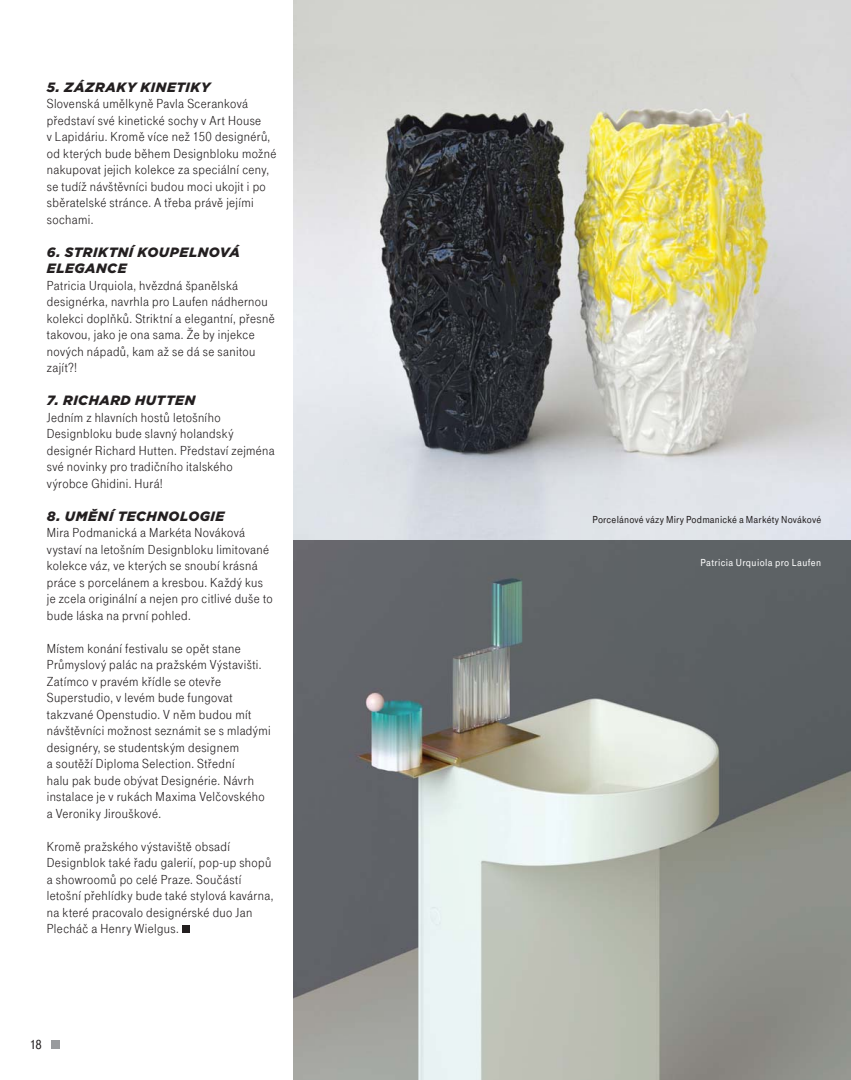
<style>
.page{position:relative;width:851px;height:1080px;background:#fff}
.page>*{position:absolute;margin:0;border:0;box-sizing:border-box;transform-origin:0 0}
.t1{font:13.5px/16.5px "Tele Grotesk EE Norm";letter-spacing:.03em;color:#231f20}
.t2{font:italic 900 13.5px/16.5px "Gotham";letter-spacing:.04em;color:#231f20}
.t3{font:13.5px "Tele Grotesk EE Halb";color:#231f20}
.t4{font:10.5px "Tele Grotesk EE Halb";letter-spacing:.02em;color:#231f20}
.t5{font:10.5px "Tele Grotesk EE Halb";letter-spacing:.04em;color:#fff}
</style>
<div class="page">
<div style="left:51px;top:1040px;width:9px;height:9px;background:#999b9e"></div>
<div style="left:182px;top:925px;width:8px;height:8px;background:#231f20"></div>
<img style="left:293px;top:0;width:557px;height:1080px">
<p class="t2" style="left:47px;top:79px;width:165px">5. ZÁZRAKY KINETIKY</p>
<p class="t1" style="left:47px;top:94px;width:231px">Slovenská umělkyně Pavla Sceranková představí své kinetické sochy v Art House<br>v Lapidáriu. Kromě více než 150 designérů, od kterých bude během Designbloku možné nakupovat jejich kolekce za speciální ceny, se tudíž návštěvníci budou moci ukojit i po sběratelské stránce. A třeba právě jejími sochami.</p>
<p class="t2" style="left:47px;top:244px;width:194px">6. STRIKTNÍ KOUPELNOVÁ<br>ELEGANCE</p>
<p class="t1" style="left:47px;top:276px;width:229px">Patricia Urquiola, hvězdná španělská designérka, navrhla pro Laufen nádhernou kolekci doplňků. Striktní a elegantní, přesně takovou, jako je ona sama. Že by injekce nových nápadů, kam až se dá se sanitou zajít?!</p>
<p class="t2" style="left:47px;top:393px;width:150px">7. RICHARD HUTTEN</p>
<p class="t1" style="left:47px;top:408px;width:229px">Jedním z hlavních hostů letošního Designbloku bude slavný holandský designér Richard Hutten. Představí zejména své novinky pro tradičního italského výrobce Ghidini. Hurá!</p>
<p class="t2" style="left:47px;top:508px;width:179px">8. UMĚNÍ TECHNOLOGIE</p>
<p class="t1" style="left:47px;top:523px;width:227px">Mira Podmanická a Markéta Nováková vystaví na letošním Designbloku limitované kolekce váz, ve kterých se snoubí krásná práce s porcelánem a kresbou. Každý kus je zcela originální a nejen pro citlivé duše to bude láska na první pohled.</p>
<p class="t1" style="left:47px;top:639px;width:225px">Místem konání festivalu se opět stane Průmyslový palác na pražském Výstavišti.<br>Zatímco v pravém křídle se otevře Superstudio, v levém bude fungovat takzvané Openstudio. V něm budou mít návštěvníci možnost seznámit se s mladými designéry, se studentským designem<br>a soutěží Diploma Selection. Střední<br>halu pak bude obývat Designérie. Návrh instalace je v rukách Maxima Velčovského a Veroniky Jirouškové.</p>
<p class="t1" style="left:47px;top:837px;width:228px">Kromě pražského výstaviště obsadí Designblok také řadu galerií, pop-up shopů a showroomů po celé Praze. Součástí letošní přehlídky bude také stylová kavárna, na které pracovalo designérské duo Jan Plecháč a Henry Wielgus.</p>
<p class="t3" style="left:30px;top:1035px;width:14px">18</p>
<p class="t4" style="left:592px;top:512px;width:230px">Porcelánové vázy Miry Podmanické a Markéty Novákové</p>
<p class="t5" style="left:700px;top:555px;width:122px">Patricia Urquiola pro Laufen</p>
</div>
